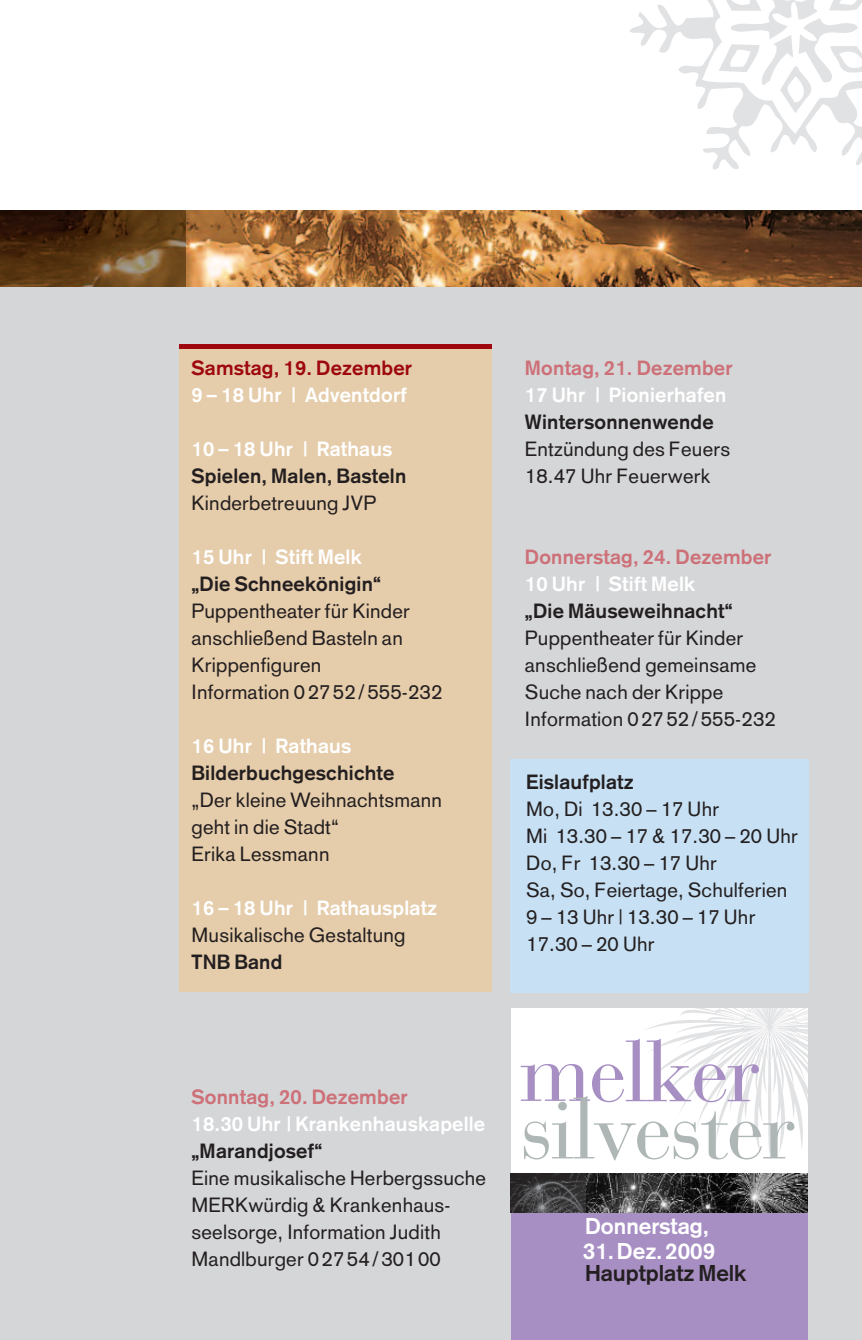
<style>
.page{position:relative;width:862px;height:1340px;background:#fff}
.page>*{position:absolute;margin:0;border:0;box-sizing:border-box;transform-origin:0 0}
.t1{font:85.5px "Bauer Bodoni";letter-spacing:-.03em;color:#aeb7b6}
.t2{font:85.5px "Bauer Bodoni";letter-spacing:-.03em;color:#a78fc3}
.t3{font:700 22.5px/24.8px "Akzidenz Grotesk";color:#fff}
.t4{font:700 22.5px "Akzidenz Grotesk";color:#231f20}
.t5{font:20.25px/27px "Akzidenz Grotesk";letter-spacing:.01em;color:#231f20}
.t6{font:700 20.25px "Akzidenz Grotesk";letter-spacing:.01em;color:#fff}
.t7{font:700 20.25px "Akzidenz Grotesk";letter-spacing:.01em;color:#231f20}
.t8{font:700 20.25px "Akzidenz Grotesk";letter-spacing:.01em;color:#cd7078}
.t9{font:700 20.25px "Akzidenz Grotesk";letter-spacing:.01em;color:#9d070d}
</style>
<div class="page">
<div style="left:0;top:281px;width:861px;height:1058px;background:#d5d6d8"></div>
<div style="left:179px;top:344px;width:312px;height:648px;background:#e5ccaa"></div>
<img style="left:185px;top:210px;width:676px;height:76px">
<img style="left:629px;top:0;width:232px;height:169px">
<img style="left:0;top:210px;width:185px;height:76px">
<div style="left:179px;top:344px;width:312px;height:5px;background:#9d070d"></div>
<div style="left:510px;top:759px;width:298px;height:234px;background:#c7e0f3"></div>
<div style="left:510px;top:1008px;width:297px;height:177px;background:#fff"></div>
<img style="left:645px;top:1008px;width:162px;height:145px">
<div style="left:510px;top:1175px;width:297px;height:164px;background:#a78fc3"></div>
<img style="left:585px;top:1173px;width:222px;height:39px">
<img style="left:510px;top:1173px;width:75px;height:39px">
<p class="t9" style="left:191px;top:360px;width:222px">Samstag, 19. Dezember</p>
<p class="t6" style="left:191px;top:387px;width:216px">9 – 18 Uhr | Adventdorf</p>
<p class="t6" style="left:191px;top:441px;width:202px">10 – 18 Uhr | Rathaus</p>
<p class="t7" style="left:191px;top:468px;width:216px">Spielen, Malen, Basteln</p>
<p class="t5" style="left:191px;top:491px;width:186px">Kinderbetreuung JVP</p>
<p class="t6" style="left:191px;top:549px;width:171px">15 Uhr | Stift Melk</p>
<p class="t7" style="left:191px;top:576px;width:191px">„Die Schneekönigin“</p>
<p class="t5" style="left:191px;top:599px;width:252px">Puppentheater für Kinder anschließend Basteln an<br>Krippenfiguren<br>Information 02752/555-232</p>
<p class="t6" style="left:191px;top:738px;width:161px">16 Uhr | Rathaus</p>
<p class="t7" style="left:191px;top:765px;width:204px">Bilderbuchgeschichte</p>
<p class="t5" style="left:191px;top:788px;width:252px">„Der kleine Weihnachtsmann geht in die Stadt“<br>Erika Lessmann</p>
<p class="t6" style="left:191px;top:900px;width:247px">16 – 18 Uhr | Rathausplatz</p>
<p class="t5" style="left:191px;top:923px;width:215px">Musikalische Gestaltung</p>
<p class="t7" style="left:191px;top:954px;width:92px">TNB Band</p>
<p class="t8" style="left:191px;top:1089px;width:217px">Sonntag, 20. Dezember</p>
<p class="t6" style="left:191px;top:1116px;width:295px">18.30 Uhr | Krankenhauskapelle</p>
<p class="t7" style="left:191px;top:1143px;width:132px">„Marandjosef“</p>
<p class="t5" style="left:191px;top:1166px;width:296px">Eine musikalische Herbergssuche<br>MERKwürdig &amp; Krankenhaus&shy;seelsorge, Information Judith<br>Mandlburger 02754/30100</p>
<p class="t8" style="left:524px;top:360px;width:209px">Montag, 21. Dezember</p>
<p class="t6" style="left:524px;top:387px;width:203px">17 Uhr | Pionierhafen</p>
<p class="t7" style="left:524px;top:414px;width:190px">Wintersonnenwende</p>
<p class="t5" style="left:524px;top:437px;width:206px">Entzündung des Feuers<br>18.47 Uhr Feuerwerk</p>
<p class="t8" style="left:524px;top:549px;width:248px">Donnerstag, 24. Dezember</p>
<p class="t6" style="left:524px;top:576px;width:171px">10 Uhr | Stift Melk</p>
<p class="t7" style="left:524px;top:603px;width:209px">„Die Mäuseweihnacht“</p>
<p class="t5" style="left:524px;top:626px;width:252px">Puppentheater für Kinder anschließend gemeinsame<br>Suche nach der Krippe<br>Information 02752/555-232</p>
<p class="t7" style="left:526px;top:775px;width:109px">Eislaufplatz</p>
<p class="t5" style="left:526px;top:797px;width:273px">Mo, Di 13.30 – 17 Uhr<br>Mi 13.30 – 17 &amp; 17.30 – 20 Uhr<br>Do, Fr 13.30 – 17 Uhr<br>Sa, So, Feiertage, Schulferien<br>9 – 13 Uhr | 13.30 – 17 Uhr<br>17.30 – 20 Uhr</p>
<h1 class="t2" style="left:519px;top:1041px;width:241px">melker</h1>
<h1 class="t1" style="left:519px;top:1098px;width:277px">silvester</h1>
<p class="t3" style="left:582px;top:1215px;width:134px">Donnerstag,<br>31.Dez.2009</p>
<p class="t4" style="left:584px;top:1265px;width:163px">Hauptplatz Melk</p>
</div>
